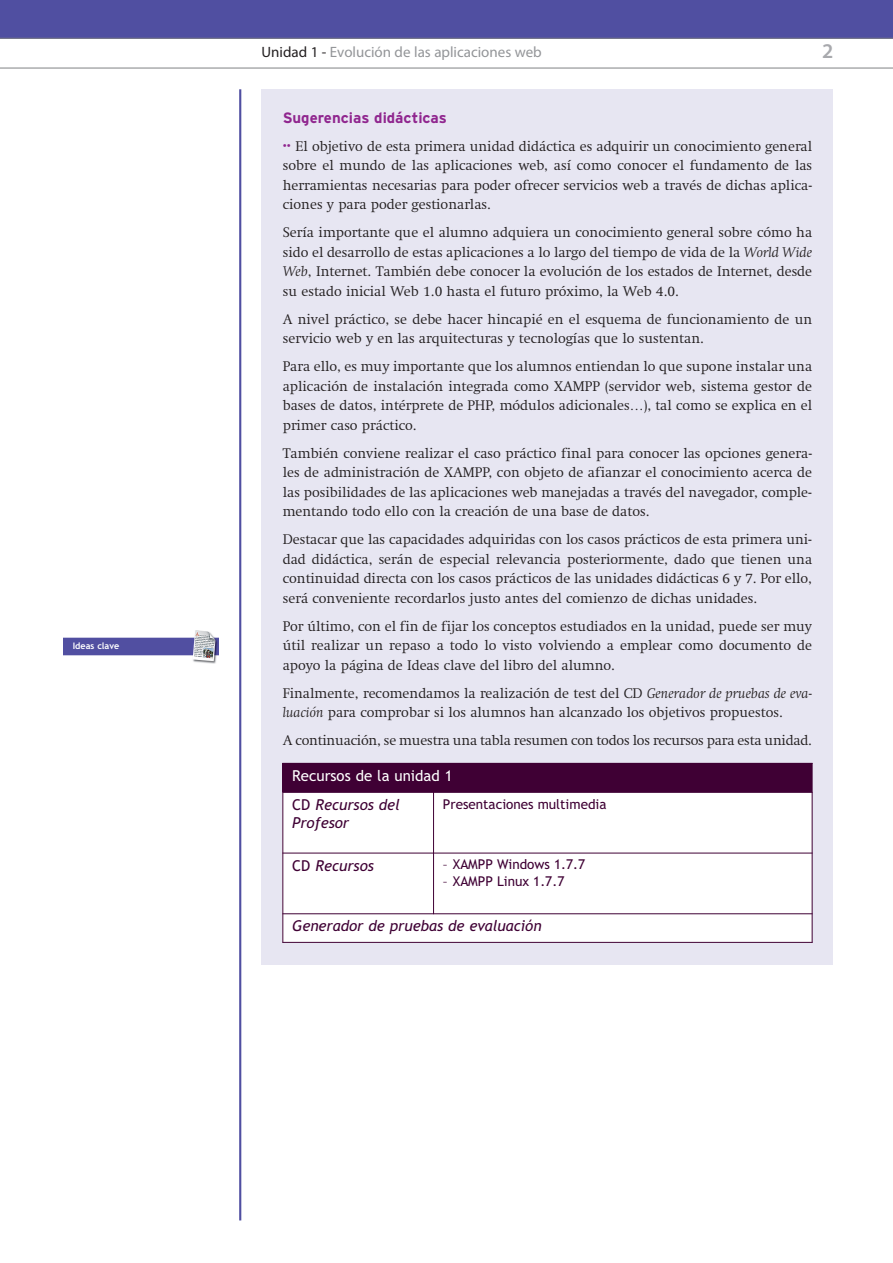
<style>
.page{position:relative;width:893px;height:1263px;background:#fff}
.page>*{position:absolute;margin:0;border:0;box-sizing:border-box;transform-origin:0 0}
.t1{font:600 21px "Myriad Pro";color:#a8a9ad}
.t2{font:italic 15px "Trebuchet MS";color:#3f0034}
.t3{font:15px "Myriad Pro";color:#939598}
.t4{font:15px/28.7px "Trebuchet MS";color:#fff}
.t5{font:700 15px "Interstate";color:#90268f}
.t6{font:300 14.25px/19.5px "Swift LT Std";color:#231f20;text-align:justify}
.t7{font:13.5px "Trebuchet MS";color:#3f0034}
.t8{font:700 9px "Trebuchet MS";color:#fff}
.s1{color:#231f20}
.s2{font-family:"Interstate";font-weight:700;font-size:15px;color:#90268f}
.s3{font-style:italic}
.s4{color:#3f0034}
.s5{font-style:italic;color:#3f0034}
.s6{font-style:normal}
</style>
<div class="page">
<div style="left:0;top:0;width:893px;height:38px;background:#504fa1"></div>
<hr style="left:239px;top:89px;width:2px;height:1131px;background:#504fa1">
<hr style="left:0;top:68px;width:893px;height:1px;background:#808285">
<hr style="left:0;top:38px;width:893px;height:1px;background:#808285">
<img style="left:64px;top:630px;width:155px;height:33px">
<div style="left:261px;top:89px;width:572px;height:875px;background:#e7e6f2"></div>
<div style="left:282px;top:763px;width:530px;height:29px;background:#3f0034"></div>
<div style="left:282px;top:792px;width:152px;height:61px;background:#fff"></div>
<div style="left:434px;top:792px;width:378px;height:61px;background:#fff"></div>
<div style="left:282px;top:853px;width:152px;height:61px;background:#fff"></div>
<div style="left:434px;top:853px;width:378px;height:61px;background:#fff"></div>
<div style="left:282px;top:914px;width:530px;height:29px;background:#fff"></div>
<hr style="left:282px;top:763px;width:1px;height:180px;background:#3f0034">
<hr style="left:433px;top:792px;width:1px;height:122px;background:#3f0034">
<hr style="left:812px;top:763px;width:1px;height:180px;background:#3f0034">
<hr style="left:282px;top:792px;width:530px;height:1px;background:#3f0034">
<hr style="left:282px;top:853px;width:530px;height:1px;background:#3f0034">
<hr style="left:282px;top:913px;width:530px;height:1px;background:#3f0034">
<hr style="left:282px;top:942px;width:530px;height:1px;background:#3f0034">
<p class="t8" style="left:73px;top:642px;width:48px">Ideas clave</p>
<p class="t3" style="left:261px;top:43px;width:282px"><span class="s1">Unidad 1 -</span> Evolución de las aplicaciones web</p>
<h1 class="t1" style="left:822px;top:39px;width:13px">2</h1>
<p class="t5" style="left:283px;top:112px;width:166px">Sugerencias didácticas</p>
<p class="t6" style="left:283px;top:137px;width:531px"><span class="s2">··</span> El objetivo de esta primera unidad didáctica es adquirir un conocimiento general sobre el mundo de las aplicaciones web, así como conocer el fundamento de las herramientas necesarias para poder ofrecer servicios web a través de dichas aplica&shy;ciones y para poder gestionarlas.</p>
<p class="t6" style="left:283px;top:224px;width:531px">Sería importante que el alumno adquiera un conocimiento general sobre cómo ha sido el desarrollo de estas aplicaciones a lo largo del tiempo de vida de la <span class="s3">World Wide Web</span>, Internet. También debe conocer la evolución de los estados de Internet, desde su estado inicial Web 1.0 hasta el futuro próximo, la Web 4.0.</p>
<p class="t6" style="left:283px;top:310px;width:531px">A nivel práctico, se debe hacer hincapié en el esquema de funcionamiento de un servicio web y en las arquitecturas y tecnologías que lo sustentan.</p>
<p class="t6" style="left:283px;top:358px;width:531px">Para ello, es muy importante que los alumnos entiendan lo que supone instalar una aplicación de instalación integrada como XAMPP (servidor web, sistema gestor de bases de datos, intérprete de PHP, módulos adicionales…), tal como se explica en el primer caso práctico.</p>
<p class="t6" style="left:283px;top:444px;width:531px">También conviene realizar el caso práctico final para conocer las opciones genera&shy;les de administración de XAMPP, con objeto de afianzar el conocimiento acerca de las posibilidades de las aplicaciones web manejadas a través del navegador, comple&shy;mentando todo ello con la creación de una base de datos.</p>
<p class="t6" style="left:283px;top:531px;width:531px">Destacar que las capacidades adquiridas con los casos prácticos de esta primera uni&shy;dad didáctica, serán de especial relevancia posteriormente, dado que tienen una continuidad directa con los casos prácticos de las unidades didácticas 6 y 7. Por ello, será conveniente recordarlos justo antes del comienzo de dichas unidades.</p>
<p class="t6" style="left:283px;top:617px;width:531px">Por último, con el fin de fijar los conceptos estudiados en la unidad, puede ser muy útil realizar un repaso a todo lo visto volviendo a emplear como documento de apoyo la página de Ideas clave del libro del alumno.</p>
<p class="t6" style="left:283px;top:684px;width:531px">Finalmente, recomendamos la realización de test del CD <span class="s3">Generador de pruebas de eva&shy;luación</span> para comprobar si los alumnos han alcanzado los objetivos propuestos.</p>
<p class="t6" style="left:283px;top:732px;width:531px">A continuación, se muestra una tabla resumen con todos los recursos para esta unidad.</p>
<p class="t4" style="left:292px;top:763px;width:162px">Recursos de la unidad 1<br><span class="s4">CD</span> <span class="s5">Recursos del</span></p>
<p class="t2" style="left:292px;top:817px;width:58px">Profesor</p>
<p class="t7" style="left:443px;top:799px;width:165px">Presentaciones multimedia</p>
<p class="t2" style="left:292px;top:859px;width:83px"><span class="s6">CD</span> Recursos</p>
<p class="t7" style="left:443px;top:859px;width:144px">– XAMPP Windows 1.7.7</p>
<p class="t7" style="left:443px;top:876px;width:123px">– XAMPP Linux 1.7.7</p>
<p class="t2" style="left:292px;top:920px;width:251px">Generador de pruebas de evaluación</p>
</div>
